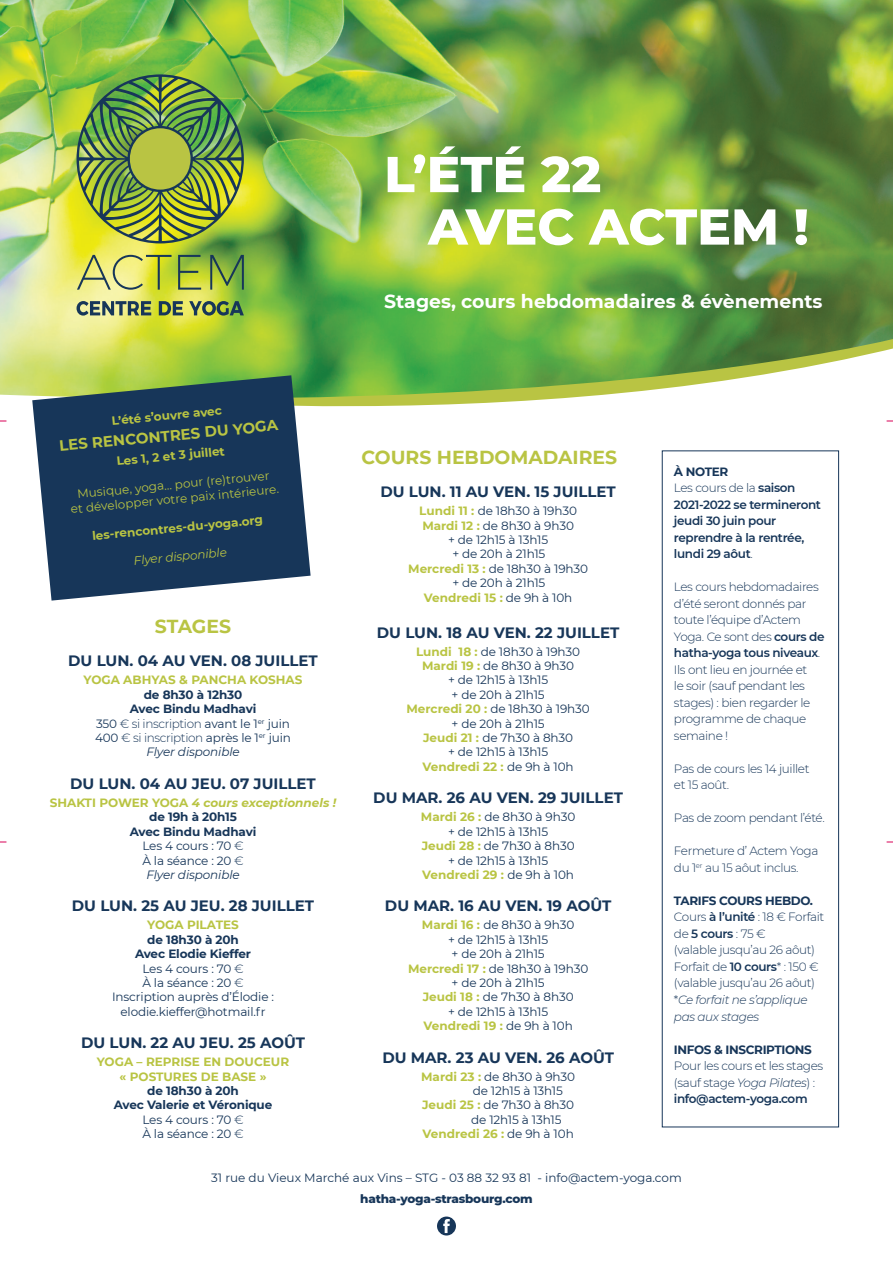
<style>
.page{position:relative;width:893px;height:1263px;background:#fff}
.page>*{position:absolute;margin:0;border:0;box-sizing:border-box;transform-origin:0 0}
.t1{font:800 50.4px "Montserrat";color:#fff}
.t2{font:700 18.75px "Montserrat";color:#fff}
.t3{font:700 18.75px "Montserrat";color:#b9c443}
.t4{font:700 15px "Montserrat";color:#173659}
.t5{font:700 15px "Montserrat";color:#b9c443}
.t6{font:12px "Montserrat";letter-spacing:-.01em;color:#173659}
.t7{font:300 12px/16.5px "Montserrat";letter-spacing:-.03em;color:#173659}
.t8{font:700 12px "Montserrat";color:#b9c443}
.t9{font:700 12px "Montserrat";letter-spacing:-.01em;color:#173659}
.t10{font:600 12px/16.5px "Montserrat";letter-spacing:-.03em;color:#173659}
.t11{font:12px "Montserrat";color:#b9c443}
.t12{font:italic 700 12px "Montserrat";color:#b9c443}
.t13{font:700 12px "Montserrat";letter-spacing:-.03em;color:#173659}
.t14{font:italic 300 12px/16.5px "Montserrat";letter-spacing:-.03em;color:#173659}
.t15{font:italic 12px "Montserrat";letter-spacing:-.01em;color:#173659}
.t16{font:800 12px "Montserrat";letter-spacing:-.02em;color:#173659}
.t17{font:italic 12px "Montserrat";color:#b9c443}
.s1{font-weight:300}
.s2{font-style:normal}
.s3{font-weight:700;color:#b9c443}
.s4{font-weight:400;color:#173659}
.s5{font-weight:600}
.s6{font-style:italic}
</style>
<div class="page">
<div style="left:662px;top:450px;width:177px;height:677px;border:1px solid #173659"></div>
<svg style="left:0;top:400px;width:893px;height:51px"></svg>
<img style="left:0;top:0;width:893px;height:400px">
<svg style="left:32px;top:375px;width:279px;height:226px;background:#38546a"></svg>
<img style="left:77px;top:74px;width:167px;height:169px">
<svg style="left:77px;top:301px;width:167px;height:15px;background:#7d905f"></svg>
<svg style="left:77px;top:255px;width:167px;height:35px;background:#b0c055"></svg>
<div style="left:437px;top:1216px;width:19px;height:19px;background:#173659;border-radius:50%"></div>
<svg style="left:443px;top:1219px;width:7px;height:14px"></svg>
<p class="t1" style="left:384px;top:137px;width:219px">L’ÉTÉ 22</p>
<p class="t1" style="left:428px;top:190px;width:382px">AVEC ACTEM !</p>
<p class="t2" style="left:384px;top:288px;width:440px">Stages, cours hebdomadaires &amp; évènements</p>
<p class="t8" style="left:111px;top:413px;width:112px;rotate:-6deg">L’été s’ouvre avec</p>
<p class="t5" style="left:58px;top:436px;width:221px;rotate:-6deg">LES RENCONTRES DU YOGA</p>
<p class="t8" style="left:116px;top:453px;width:110px;rotate:-6deg">Les 1, 2 et 3 juillet</p>
<p class="t11" style="left:77px;top:486px;width:194px;rotate:-6deg">Musique, yoga… pour (re)trouver</p>
<p class="t11" style="left:70px;top:502px;width:211px;rotate:-6deg">et développer votre paix intérieure.</p>
<p class="t8" style="left:91px;top:528px;width:173px;rotate:-6deg">les-rencontres-du-yoga.org</p>
<p class="t17" style="left:133px;top:553px;width:95px;rotate:-6deg">Flyer disponible</p>
<p class="t3" style="left:155px;top:612px;width:78px">STAGES</p>
<p class="t4" style="left:68px;top:650px;width:251px">DU LUN. 04 AU VEN. 08 JUILLET</p>
<p class="t8" style="left:84px;top:671px;width:220px">YOGA ABHYAS &amp; PANCHA KOSHAS</p>
<p class="t9" style="left:144px;top:686px;width:100px">de 8h30 à 12h30</p>
<p class="t9" style="left:130px;top:700px;width:128px">Avec Bindu Madhavi</p>
<p class="t6" style="left:96px;top:715px;width:196px">350 <span class="s1">€ si inscription</span> avant le 1<sup>er</sup> juin</p>
<p class="t6" style="left:95px;top:729px;width:198px">400 <span class="s1">€ si inscription</span> après le 1<sup>er</sup> juin</p>
<p class="t15" style="left:146px;top:744px;width:95px">Flyer disponible</p>
<p class="t4" style="left:70px;top:773px;width:247px">DU LUN. 04 AU JEU. 07 JUILLET</p>
<p class="t12" style="left:50px;top:794px;width:288px"><span class="s2">SHAKTI POWER YOGA</span> 4 cours exceptionnels !</p>
<p class="t9" style="left:149px;top:808px;width:89px">de 19h à 20h15</p>
<p class="t9" style="left:130px;top:823px;width:128px">Avec Bindu Madhavi</p>
<p class="t6" style="left:142px;top:837px;width:103px">Les 4 cours : 70 <span class="s1">€</span></p>
<p class="t6" style="left:142px;top:852px;width:103px">À la séance : 20 <span class="s1">€</span></p>
<p class="t15" style="left:146px;top:866px;width:95px">Flyer disponible</p>
<p class="t4" style="left:72px;top:895px;width:244px">DU LUN. 25 AU JEU. 28 JUILLET</p>
<p class="t8" style="left:147px;top:916px;width:93px">YOGA PILATES</p>
<p class="t9" style="left:147px;top:931px;width:93px">de 18h30 à 20h</p>
<p class="t9" style="left:135px;top:945px;width:118px">Avec Elodie Kieffer</p>
<p class="t6" style="left:142px;top:960px;width:103px">Les 4 cours : 70 <span class="s1">€</span></p>
<p class="t6" style="left:142px;top:974px;width:103px">À la séance : 20 <span class="s1">€</span></p>
<p class="t6" style="left:112px;top:989px;width:163px">Inscription auprès d’Élodie :</p>
<p class="t6" style="left:120px;top:1003px;width:147px">elodie.kieffer@hotmail.fr</p>
<p class="t4" style="left:81px;top:1032px;width:225px">DU LUN. 22 AU JEU. 25 AOÛT</p>
<p class="t8" style="left:97px;top:1053px;width:194px">YOGA – REPRISE EN DOUCEUR</p>
<p class="t8" style="left:120px;top:1067px;width:148px">« POSTURES DE BASE »</p>
<p class="t9" style="left:147px;top:1082px;width:93px">de 18h30 à 20h</p>
<p class="t9" style="left:114px;top:1096px;width:160px">Avec Valerie et Véronique</p>
<p class="t6" style="left:142px;top:1111px;width:103px">Les 4 cours : 70 <span class="s1">€</span></p>
<p class="t6" style="left:142px;top:1125px;width:103px">À la séance : 20 <span class="s1">€</span></p>
<p class="t3" style="left:361px;top:443px;width:257px">COURS HEBDOMADAIRES</p>
<p class="t4" style="left:380px;top:481px;width:237px">DU LUN. 11 AU VEN. 15 JUILLET</p>
<p class="t6" style="left:419px;top:503px;width:159px"><span class="s3">Lundi 11 :</span> de 18h30 à 19h30</p>
<p class="t6" style="left:422px;top:517px;width:153px"><span class="s3">Mardi 12 :</span> de 8h30 à 9h30</p>
<p class="t6" style="left:448px;top:531px;width:102px">+ de 12h15 à 13h15</p>
<p class="t6" style="left:452px;top:546px;width:95px">+ de 20h à 21h15</p>
<p class="t6" style="left:408px;top:560px;width:181px"><span class="s3">Mercredi 13 :</span> de 18h30 à 19h30</p>
<p class="t6" style="left:452px;top:575px;width:95px">+ de 20h à 21h15</p>
<p class="t8" style="left:424px;top:589px;width:150px">Vendredi 15 : <span class="s4">de 9h à 10h</span></p>
<p class="t4" style="left:377px;top:621px;width:244px">DU LUN. 18 AU VEN. 22 JUILLET</p>
<p class="t6" style="left:416px;top:643px;width:166px"><span class="s3">Lundi 18 :</span> de 18h30 à 19h30</p>
<p class="t6" style="left:422px;top:657px;width:154px"><span class="s3">Mardi 19 :</span> de 8h30 à 9h30</p>
<p class="t6" style="left:448px;top:672px;width:102px">+ de 12h15 à 13h15</p>
<p class="t6" style="left:452px;top:686px;width:95px">+ de 20h à 21h15</p>
<p class="t6" style="left:406px;top:701px;width:185px"><span class="s3">Mercredi 20 :</span> de 18h30 à 19h30</p>
<p class="t6" style="left:452px;top:715px;width:95px">+ de 20h à 21h15</p>
<p class="t6" style="left:423px;top:729px;width:152px"><span class="s3">Jeudi 21 :</span> de 7h30 à 8h30</p>
<p class="t6" style="left:448px;top:744px;width:102px">+ de 12h15 à 13h15</p>
<p class="t8" style="left:423px;top:758px;width:153px">Vendredi 22 : <span class="s4">de 9h à 10h</span></p>
<p class="t4" style="left:373px;top:787px;width:251px">DU MAR. 26 AU VEN. 29 JUILLET</p>
<p class="t6" style="left:421px;top:809px;width:156px"><span class="s3">Mardi 26 :</span> de 8h30 à 9h30</p>
<p class="t6" style="left:448px;top:823px;width:102px">+ de 12h15 à 13h15</p>
<p class="t6" style="left:422px;top:837px;width:154px"><span class="s3">Jeudi 28 :</span> de 7h30 à 8h30</p>
<p class="t6" style="left:448px;top:852px;width:102px">+ de 12h15 à 13h15</p>
<p class="t8" style="left:422px;top:866px;width:153px">Vendredi 29 : <span class="s4">de 9h à 10h</span></p>
<p class="t4" style="left:385px;top:895px;width:228px">DU MAR. 16 AU VEN. 19 AOÛT</p>
<p class="t6" style="left:422px;top:917px;width:154px"><span class="s3">Mardi 16 :</span> de 8h30 à 9h30</p>
<p class="t6" style="left:448px;top:931px;width:102px">+ de 12h15 à 13h15</p>
<p class="t6" style="left:452px;top:945px;width:95px">+ de 20h à 21h15</p>
<p class="t6" style="left:408px;top:960px;width:182px"><span class="s3">Mercredi 17 :</span> de 18h30 à 19h30</p>
<p class="t6" style="left:452px;top:974px;width:95px">+ de 20h à 21h15</p>
<p class="t6" style="left:423px;top:989px;width:152px"><span class="s3">Jeudi 18 :</span> de 7h30 à 8h30</p>
<p class="t6" style="left:448px;top:1003px;width:102px">+ de 12h15 à 13h15</p>
<p class="t8" style="left:423px;top:1017px;width:151px">Vendredi 19 : <span class="s4">de 9h à 10h</span></p>
<p class="t4" style="left:382px;top:1046px;width:233px">DU MAR. 23 AU VEN. 26 AOÛT</p>
<p class="t6" style="left:421px;top:1068px;width:155px"><span class="s3">Mardi 23 :</span> de 8h30 à 9h30</p>
<p class="t6" style="left:473px;top:1082px;width:92px">de 12h15 à 13h15</p>
<p class="t6" style="left:422px;top:1097px;width:154px"><span class="s3">Jeudi 25 :</span> de 7h30 à 8h30</p>
<p class="t6" style="left:471px;top:1111px;width:92px">de 12h15 à 13h15</p>
<p class="t8" style="left:422px;top:1125px;width:153px">Vendredi 26 : <span class="s4">de 9h à 10h</span></p>
<p class="t9" style="left:674px;top:463px;width:56px">À NOTER</p>
<p class="t10" style="left:674px;top:479px;width:149px"><span class="s1">Les cours de la</span> saison<br>2021-2022 se termineront jeudi 30 juin pour reprendre à la rentrée, lundi 29 aôut<span class="s1">.</span></p>
<p class="t7" style="left:674px;top:578px;width:152px">Les cours hebdomadaires d’été seront donnés par toute l’équipe d’Actem<br>Yoga. Ce sont des <span class="s5">cours de hatha-yoga tous niveaux</span>.</p>
<p class="t7" style="left:674px;top:661px;width:138px">Ils ont lieu en journée et le soir (sauf pendant les stages) : bien regarder le programme de chaque semaine !</p>
<p class="t7" style="left:674px;top:760px;width:137px">Pas de cours les 14 juillet</p>
<p class="t7" style="left:674px;top:776px;width:57px">et 15 août.</p>
<p class="t7" style="left:674px;top:809px;width:152px">Pas de zoom pendant l’été.</p>
<p class="t7" style="left:674px;top:842px;width:146px">Fermeture d’ Actem Yoga du 1<sup>er</sup> au 15 aôut inclus.</p>
<p class="t13" style="left:674px;top:892px;width:141px">TARIFS COURS HEBDO.</p>
<p class="t7" style="left:674px;top:908px;width:152px">Cours <span class="s5">à l’unité</span> : 18 € Forfait de <span class="s5">5 cours</span> : 75 €</p>
<p class="t7" style="left:674px;top:941px;width:143px">(valable jusqu’au 26 aôut)</p>
<p class="t7" style="left:674px;top:958px;width:146px">Forfait de <span class="s5">10 cours</span>* : 150 € (valable jusqu’au 26 aôut)</p>
<p class="t14" style="left:674px;top:991px;width:135px"><span class="s2">*</span>Ce forfait ne s’applique pas aux stages</p>
<p class="t13" style="left:674px;top:1040px;width:139px">INFOS &amp; INSCRIPTIONS</p>
<p class="t7" style="left:674px;top:1057px;width:151px">Pour les cours et les stages (sauf stage <span class="s6">Yoga Pilates</span>) : <span class="s5">info@actem-yoga.com</span></p>
<p class="t6" style="left:211px;top:1169px;width:472px">31 rue du Vieux Marché aux Vins – STG - 03 88 32 93 81 - info@actem-yoga.com</p>
<p class="t16" style="left:360px;top:1190px;width:174px">hatha-yoga-strasbourg.com</p>
</div>
